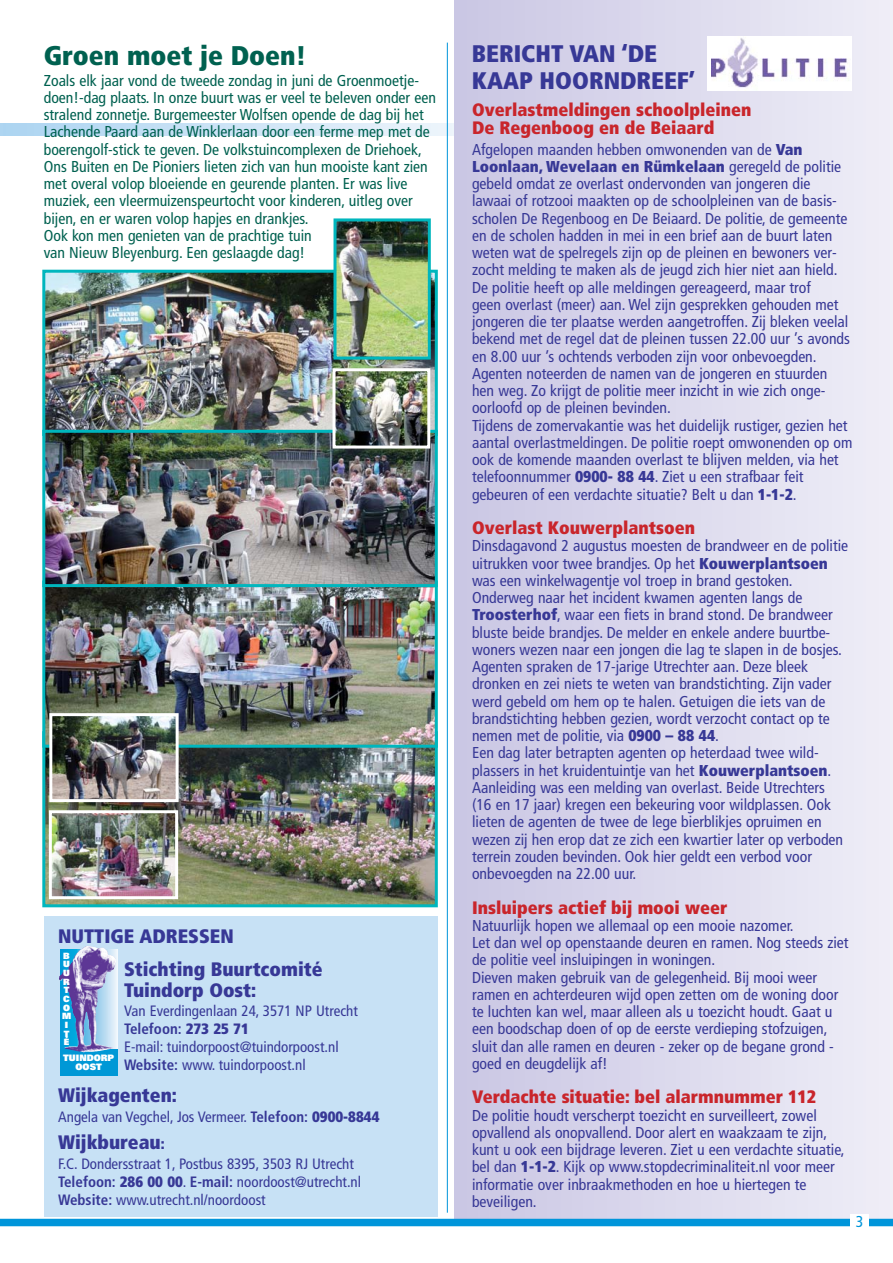
<style>
.page{position:relative;width:893px;height:1263px;background:#fff}
.page>*{position:absolute;margin:0;border:0;box-sizing:border-box;transform-origin:0 0}
.t1{font:900 condensed 27px "Frutiger";color:#006150}
.t2{font:900 condensed 24px/27px "Frutiger";color:#373896}
.t3{font:900 condensed 19.5px/33px "Frutiger";color:#373896}
.t4{font:900 condensed 18px/18px "Frutiger";color:#c9252b}
.t5{font:condensed 15.75px/17.2px "Frutiger";color:#373896}
.t6{font:condensed 15.75px/17.2px "Frutiger";color:#006150}
.t7{font:condensed 15.75px "Frutiger";color:#0095da}
.t8{font:condensed 15px/18px "Frutiger";color:#373896}
.t9{font:900 8.85px/8.9px "Univers";color:#fff;text-align:center}
.t10{font:900 8.7px/8.7px "Univers";color:#fff;text-align:center}
.s1{font-weight:700}
.s2{font-weight:900}
.s3{font-size:15px}
</style>
<div class="page">
<img style="left:46px;top:748px;width:388px;height:155px">
<div style="left:42px;top:731px;width:396px;height:176px;border:3px solid #00b6bd"></div>
<svg style="left:0;top:124px;width:3px;height:12px"></svg>
<svg style="left:3px;top:124px;width:452px;height:12px"></svg>
<div style="left:455px;top:0;width:437px;height:1220px;background:linear-gradient(to right,#c9c6e3,#efeef7)"></div>
<div style="left:707px;top:36px;width:144px;height:54px;background:#fff"></div>
<img style="left:712px;top:38px;width:137px;height:50px">
<div style="left:0;top:1219px;width:892px;height:7px;background:#0095da"></div>
<div style="left:850px;top:1214px;width:19px;height:48px;background:#fff"></div>
<hr style="left:447px;top:43px;width:1px;height:1170px;background:#0095da">
<div style="left:44px;top:916px;width:394px;height:301px;background:#c7e1f5"></div>
<div style="left:60px;top:1048px;width:58px;height:27px;background:#0098d6"></div>
<svg style="left:60px;top:949px;width:57px;height:99px"></svg>
<img style="left:59px;top:946px;width:28px;height:33px">
<img style="left:46px;top:587px;width:388px;height:157px">
<div style="left:42px;top:581px;width:396px;height:167px;border:3px solid #00b6bd"></div>
<img style="left:46px;top:274px;width:388px;height:156px">
<div style="left:42px;top:270px;width:396px;height:166px;border:3px solid #00b6bd"></div>
<img style="left:46px;top:434px;width:388px;height:149px">
<div style="left:42px;top:430px;width:396px;height:157px;border:3px solid #00b6bd"></div>
<img style="left:337px;top:222px;width:90px;height:134px">
<div style="left:333px;top:218px;width:98px;height:142px;border:3px solid #00b6bd"></div>
<img style="left:336px;top:372px;width:90px;height:73px">
<div style="left:332px;top:368px;width:98px;height:81px;border:3px solid #fff"></div>
<img style="left:53px;top:814px;width:121px;height:81px">
<div style="left:49px;top:810px;width:129px;height:89px;border:3px solid #fff"></div>
<img style="left:53px;top:717px;width:122px;height:81px">
<div style="left:49px;top:713px;width:130px;height:89px;border:3px solid #fff"></div>
<h1 class="t1" style="left:44px;top:44px;width:264px">Groen moet je Doen!</h1>
<p class="t6" style="left:44px;top:73px;width:394px">Zoals elk jaar vond de tweede zondag in juni de Groenmoetje&shy;doen!-dag plaats. In onze buurt was er veel te beleven onder een stralend zonnetje. Burgemeester Wolfsen opende de dag bij het Lachende Paard aan de Winklerlaan door een ferme mep met de boerengolf-stick te geven. De volkstuincomplexen de Driehoek, Ons Buiten en De Pioniers lieten zich van hun mooiste kant zien met overal volop bloeiende en geurende planten. Er was live muziek, een vleermuizenspeurtocht voor kinderen, uitleg over bijen, en er waren volop hapjes en drankjes.<br>Ook kon men genieten van de prachtige tuin<br>van Nieuw Bleyenburg. Een geslaagde dag!</p>
<p class="t3" style="left:124px;top:921px;width:200px;text-indent:-66px">NUTTIGE ADRESSEN<br>Stichting Buurtcomité</p>
<p class="t3" style="left:124px;top:975px;width:134px">Tuindorp Oost:</p>
<p class="t8" style="left:124px;top:1003px;width:235px">Van Everdingenlaan 24, 3571 NP Utrecht<br><span class="s1">Telefoon:</span> <span class="s2">273 25 71<br></span>E-mail: tuindorpoost@tuindorpoost.nl<br><span class="s1">Website:</span> www. tuindorpoost.nl</p>
<p class="t3" style="left:58px;top:1080px;width:120px">Wijkagenten:</p>
<p class="t8" style="left:58px;top:1109px;width:323px">Angela van Vegchel, Jos Vermeer. <span class="s1">Telefoon:</span> <span class="s2">0900-8844</span></p>
<p class="t3" style="left:58px;top:1127px;width:108px">Wijkbureau<span class="s3">:</span></p>
<p class="t8" style="left:58px;top:1156px;width:304px">F.C. Dondersstraat 1, Postbus 8395, 3503 RJ Utrecht<br><span class="s1">Telefoon:</span> <span class="s2">286 00 00</span>. <span class="s1">E-mail:</span> noordoost@utrecht.nl<br><span class="s1">Website:</span> www.utrecht.nl/noordoost</p>
<p class="t10" style="left:62px;top:952px;width:11px">B<br>U<br>U<br>R<br>T<br>C<br>O<br>M<br>I<br>T<br>É</p>
<p class="t9" style="left:63px;top:1054px;width:52px">TUINDORP<br>OOST</p>
<h2 class="t2" style="left:472px;top:42px;width:225px">BERICHT VAN ‘DE<br>KAAP HOORNDREEF’</h2>
<p class="t4" style="left:472px;top:103px;width:281px">Overlastmeldingen schoolpleinen<br>De Regenboog en de Beiaard</p>
<p class="t5" style="left:472px;top:142px;width:382px">Afgelopen maanden hebben omwonenden van de <span class="s2">Van Loonlaan, Wevelaan en Rümkelaan</span> geregeld de politie gebeld omdat ze overlast ondervonden van jongeren die lawaai of rotzooi maakten op de schoolpleinen van de basis&shy;scholen De Regenboog en De Beiaard. De politie, de gemeente en de scholen hadden in mei in een brief aan de buurt laten weten wat de spelregels zijn op de pleinen en bewoners ver&shy;zocht melding te maken als de jeugd zich hier niet aan hield.<br>De politie heeft op alle meldingen gereageerd, maar trof<br>geen overlast (meer) aan. Wel zijn gesprekken gehouden met jongeren die ter plaatse werden aangetroffen. Zij bleken veelal bekend met de regel dat de pleinen tussen 22.00 uur ’s avonds en 8.00 uur ’s ochtends verboden zijn voor onbevoegden.<br>Agenten noteerden de namen van de jongeren en stuurden hen weg. Zo krijgt de politie meer inzicht in wie zich onge&shy;oorloofd op de pleinen bevinden.<br>Tijdens de zomervakantie was het duidelijk rustiger, gezien het aantal overlastmeldingen. De politie roept omwonenden op om ook de komende maanden overlast te blijven melden, via het telefoonnummer <span class="s2">0900- 88 44</span>. Ziet u een strafbaar feit gebeuren of een verdachte situatie? Belt u dan <span class="s2">1-1-2</span>.</p>
<p class="t4" style="left:472px;top:520px;width:225px">Overlast Kouwerplantsoen</p>
<p class="t5" style="left:472px;top:539px;width:378px">Dinsdagavond 2 augustus moesten de brandweer en de politie uitrukken voor twee brandjes. Op het <span class="s2">Kouwerplantsoen </span>was een winkelwagentje vol troep in brand gestoken.<br>Onderweg naar het incident kwamen agenten langs de <span class="s2">Troosterhof</span>, waar een fiets in brand stond. De brandweer bluste beide brandjes. De melder en enkele andere buurtbe&shy;woners wezen naar een jongen die lag te slapen in de bosjes.<br>Agenten spraken de 17-jarige Utrechter aan. Deze bleek dronken en zei niets te weten van brandstichting. Zijn vader werd gebeld om hem op te halen. Getuigen die iets van de brandstichting hebben gezien, wordt verzocht contact op te nemen met de politie, via <span class="s2">0900 – 88 44</span>.<br>Een dag later betrapten agenten op heterdaad twee wild&shy;plassers in het kruidentuintje van het <span class="s2">Kouwerplantsoen</span>.<br>Aanleiding was een melding van overlast. Beide Utrechters (16 en 17 jaar) kregen een bekeuring voor wildplassen. Ook lieten de agenten de twee de lege bierblikjes opruimen en wezen zij hen erop dat ze zich een kwartier later op verboden terrein zouden bevinden. Ook hier geldt een verbod voor onbevoegden na 22.00 uur.</p>
<p class="t4" style="left:472px;top:900px;width:257px">Insluipers actief bij mooi weer</p>
<p class="t5" style="left:472px;top:918px;width:378px">Natuurlijk hopen we allemaal op een mooie nazomer.<br>Let dan wel op openstaande deuren en ramen. Nog steeds ziet de politie veel insluipingen in woningen.<br>Dieven maken gebruik van de gelegenheid. Bij mooi weer ramen en achterdeuren wijd open zetten om de woning door te luchten kan wel, maar alleen als u toezicht houdt. Gaat u een boodschap doen of op de eerste verdieping stofzuigen, sluit dan alle ramen en deuren - zeker op de begane grond - goed en deugdelijk af!</p>
<p class="t4" style="left:472px;top:1090px;width:346px">Verdachte situatie: bel alarmnummer 112</p>
<p class="t5" style="left:472px;top:1108px;width:374px">De politie houdt verscherpt toezicht en surveilleert, zowel opvallend als onopvallend. Door alert en waakzaam te zijn, kunt u ook een bijdrage leveren. Ziet u een verdachte situatie, bel dan <span class="s2">1-1-2</span>. Kijk op www.stopdecriminaliteit.nl voor meer informatie over inbraakmethoden en hoe u hiertegen te beveiligen.</p>
<p class="t7" style="left:856px;top:1216px;width:9px">3</p>
</div>
